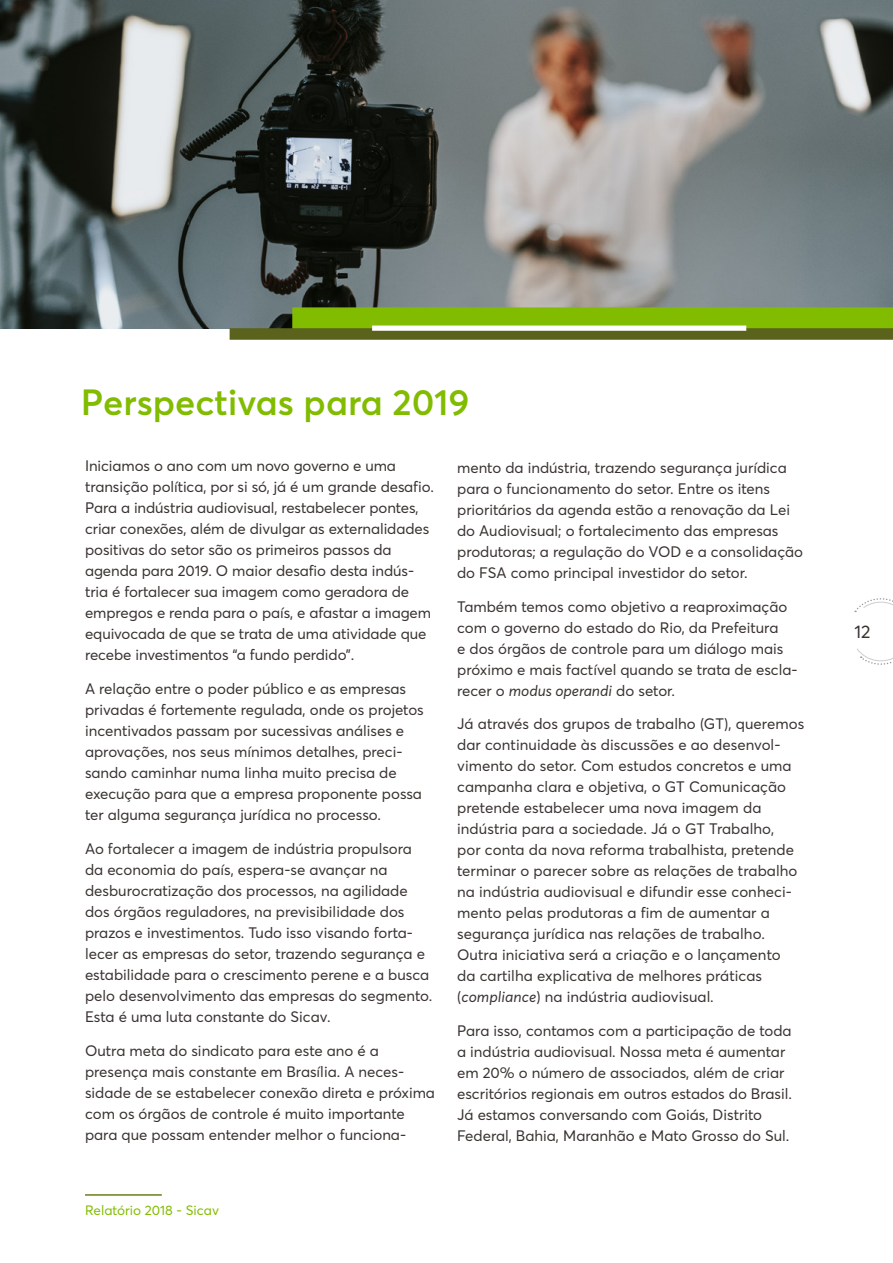
<style>
.page{position:relative;width:893px;height:1263px;background:#fff}
.page>*{position:absolute;margin:0;border:0;box-sizing:border-box;transform-origin:0 0}
.t1{font:600 36px "Averta";color:#82bc00}
.t2{font:18px "Averta";color:#393230}
.t3{font:15px/21px "Averta";color:#393230}
.t4{font:13.5px "Averta";color:#82bc00}
.s1{font-style:italic}
</style>
<div class="page">
<svg style="left:854px;top:598px;width:39px;height:67px"></svg>
<hr style="left:85px;top:1194px;width:77px;height:1px;background:#5a621c">
<img style="left:0;top:0;width:893px;height:328px">
<div style="left:292px;top:307px;width:601px;height:29px;background:#82bc00"></div>
<div style="left:230px;top:328px;width:663px;height:12px;background:#5a621c"></div>
<div style="left:372px;top:325px;width:374px;height:6px;background:#fff"></div>
<h1 class="t1" style="left:81px;top:377px;width:390px">Perspectivas para 2019</h1>
<p class="t3" style="left:457px;top:456px;width:347px">mento da indústria, trazendo segurança jurídica para o funcionamento do setor. Entre os itens prioritários da agenda estão a renovação da Lei do Audiovisual; o fortalecimento das empresas produtoras; a regulação do VOD e a consolidação do FSA como principal investidor do setor.</p>
<p class="t3" style="left:457px;top:595px;width:342px">Também temos como objetivo a reaproximação com o governo do estado do Rio, da Prefeitura<br>e dos órgãos de controle para um diálogo mais próximo e mais factível quando se trata de escla&shy;recer o <span class="s1">modus operandi</span> do setor.</p>
<p class="t3" style="left:457px;top:713px;width:349px">Já através dos grupos de trabalho (GT), queremos dar continuidade às discussões e ao desenvol&shy;vimento do setor. Com estudos concretos e uma campanha clara e objetiva, o GT Comunicação pretende estabelecer uma nova imagem da indústria para a sociedade. Já o GT Trabalho,<br>por conta da nova reforma trabalhista, pretende terminar o parecer sobre as relações de trabalho na indústria audiovisual e difundir esse conheci&shy;mento pelas produtoras a fim de aumentar a segurança jurídica nas relações de trabalho.<br>Outra iniciativa será a criação e o lançamento<br>da cartilha explicativa de melhores práticas (<span class="s1">compliance</span>) na indústria audiovisual.</p>
<p class="t3" style="left:457px;top:1020px;width:336px">Para isso, contamos com a participação de toda a indústria audiovisual. Nossa meta é aumentar em 20% o número de associados, além de criar escritórios regionais em outros estados do Brasil.<br>Já estamos conversando com Goiás, Distrito Federal, Bahia, Maranhão e Mato Grosso do Sul.</p>
<p class="t3" style="left:85px;top:455px;width:350px">Iniciamos o ano com um novo governo e uma transição política, por si só, já é um grande desafio.<br>Para a indústria audiovisual, restabelecer pontes, criar conexões, além de divulgar as externalidades positivas do setor são os primeiros passos da agenda para 2019. O maior desafio desta indús&shy;tria é fortalecer sua imagem como geradora de empregos e renda para o país, e afastar a imagem equivocada de que se trata de uma atividade que recebe investimentos “a fundo perdido”.</p>
<p class="t3" style="left:85px;top:678px;width:340px">A relação entre o poder público e as empresas privadas é fortemente regulada, onde os projetos incentivados passam por sucessivas análises e aprovações, nos seus mínimos detalhes, preci&shy;sando caminhar numa linha muito precisa de execução para que a empresa proponente possa ter alguma segurança jurídica no processo.</p>
<p class="t3" style="left:85px;top:837px;width:349px">Ao fortalecer a imagem de indústria propulsora da economia do país, espera-se avançar na desburocratização dos processos, na agilidade dos órgãos reguladores, na previsibilidade dos prazos e investimentos. Tudo isso visando forta&shy;lecer as empresas do setor, trazendo segurança e estabilidade para o crescimento perene e a busca pelo desenvolvimento das empresas do segmento.<br>Esta é uma luta constante do Sicav.</p>
<p class="t3" style="left:85px;top:1039px;width:351px">Outra meta do sindicato para este ano é a presença mais constante em Brasília. A neces&shy;sidade de se estabelecer conexão direta e próxima com os órgãos de controle é muito importante para que possam entender melhor o funciona-</p>
<p class="t4" style="left:85px;top:1200px;width:135px">Relatório 2018 - Sicav</p>
<p class="t2" style="left:854px;top:619px;width:17px">12</p>
</div>
